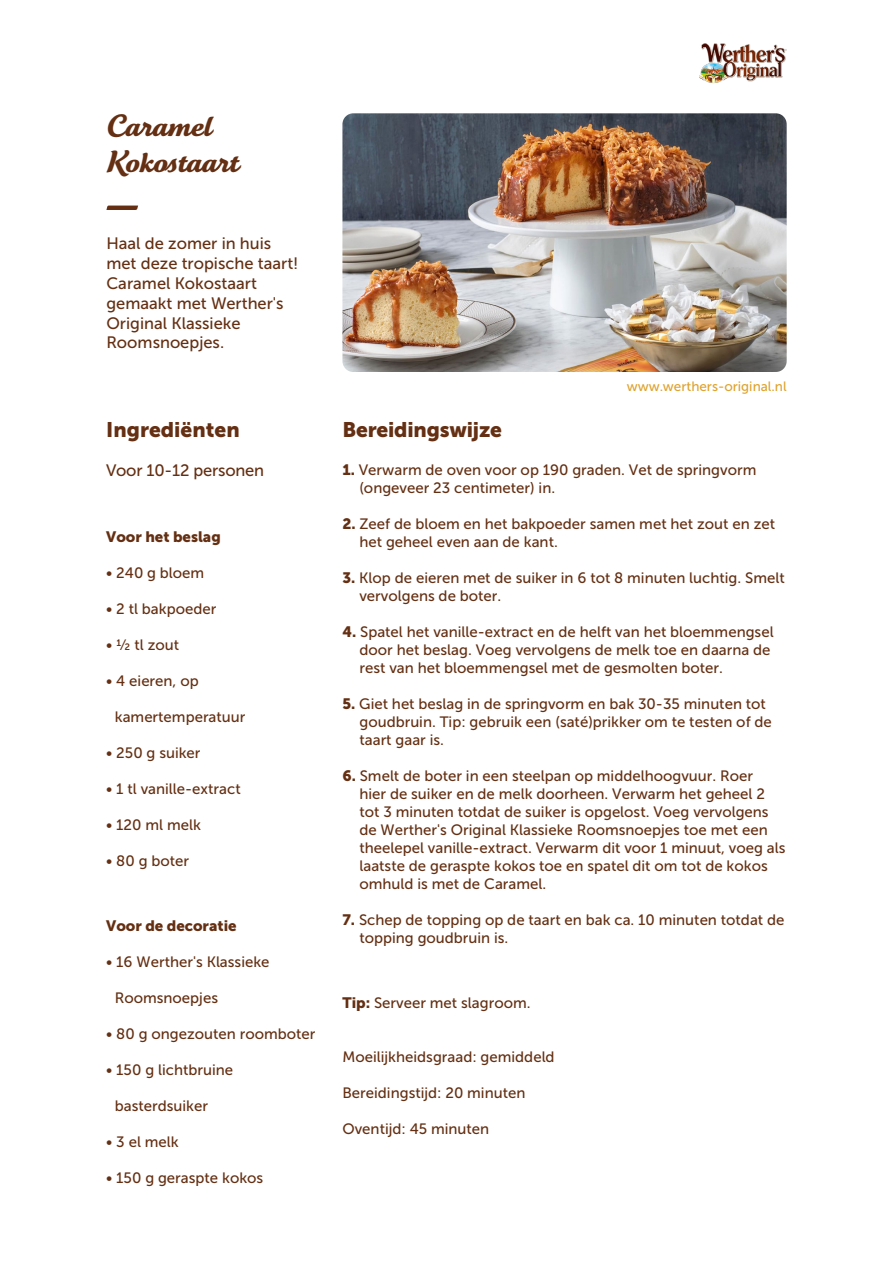
<style>
.page{position:relative;width:893px;height:1263px;background:#fff}
.page>*{position:absolute;margin:0;border:0;box-sizing:border-box;transform-origin:0 0}
.t1{font:30px/36px "Tartine Script Pro Bld";color:#642f12}
.t2{font:21px "Museo Sans 900";letter-spacing:-.01em;color:#642f12}
.t3{font:16.5px/19.8px "Museo Sans 500";color:#642f12}
.t4{font:15px/18px "Museo Sans 500";color:#642f12}
.t5{font:15px "Museo Sans 900";color:#642f12}
.t6{font:13.5px "Museo Sans 500";color:#dfa32f}
.s1{font-family:"Museo Sans 900"}
</style>
<div class="page">
<img style="left:699px;top:43px;width:88px;height:40px">
<svg style="left:106px;top:205px;width:32px;height:5px"></svg>
<img style="left:342px;top:113px;width:445px;height:259px">
<h1 class="t1" style="left:106px;top:108px;width:134px">Caramel<br>Kokostaart</h1>
<p class="t3" style="left:106px;top:234px;width:194px">Haal de zomer in huis met deze tropische taart!<br>Caramel Kokostaart gemaakt met Werther's<br>Original Klassieke<br>Roomsnoepjes.</p>
<h2 class="t2" style="left:106px;top:417px;width:135px">Ingrediënten</h2>
<p class="t3" style="left:106px;top:461px;width:159px">Voor 10-12 personen</p>
<p class="t5" style="left:106px;top:528px;width:116px">Voor het beslag</p>
<p class="t4" style="left:106px;top:564px;width:100px">• 240 g bloem</p>
<p class="t4" style="left:106px;top:600px;width:112px">• 2 tl bakpoeder</p>
<p class="t4" style="left:106px;top:636px;width:74px">• ½ tl zout</p>
<p class="t4" style="left:106px;top:672px;width:94px">• 4 eieren, op</p>
<p class="t4" style="left:115px;top:708px;width:132px">kamertemperatuur</p>
<p class="t4" style="left:106px;top:744px;width:96px">• 250 g suiker</p>
<p class="t4" style="left:106px;top:780px;width:136px">• 1 tl vanille-extract</p>
<p class="t4" style="left:106px;top:816px;width:96px">• 120 ml melk</p>
<p class="t4" style="left:106px;top:852px;width:84px">• 80 g boter</p>
<p class="t5" style="left:106px;top:917px;width:132px">Voor de decoratie</p>
<p class="t4" style="left:106px;top:953px;width:165px">• 16 Werther's Klassieke</p>
<p class="t4" style="left:115px;top:989px;width:105px">Roomsnoepjes</p>
<p class="t4" style="left:106px;top:1025px;width:211px">• 80 g ongezouten roomboter</p>
<p class="t4" style="left:106px;top:1061px;width:128px">• 150 g lichtbruine</p>
<p class="t4" style="left:115px;top:1097px;width:95px">basterdsuiker</p>
<p class="t4" style="left:106px;top:1133px;width:74px">• 3 el melk</p>
<p class="t4" style="left:106px;top:1169px;width:159px">• 150 g geraspte kokos</p>
<p class="t6" style="left:627px;top:379px;width:161px">www.werthers-original.nl</p>
<h2 class="t2" style="left:342px;top:417px;width:161px">Bereidingswijze</h2>
<p class="t4" style="left:359px;top:460px;width:398px;text-indent:-17px"><span class="s1">1.</span> Verwarm de oven voor op 190 graden. Vet de springvorm (ongeveer 23 centimeter) in.</p>
<p class="t4" style="left:359px;top:514px;width:417px;text-indent:-17px"><span class="s1">2.</span> Zeef de bloem en het bakpoeder samen met het zout en zet het geheel even aan de kant.</p>
<p class="t4" style="left:359px;top:568px;width:427px;text-indent:-17px"><span class="s1">3.</span> Klop de eieren met de suiker in 6 tot 8 minuten luchtig. Smelt vervolgens de boter.</p>
<p class="t4" style="left:359px;top:622px;width:416px;text-indent:-17px"><span class="s1">4.</span> Spatel het vanille-extract en de helft van het bloemmengsel door het beslag. Voeg vervolgens de melk toe en daarna de rest van het bloemmengsel met de gesmolten boter.</p>
<p class="t4" style="left:359px;top:694px;width:414px;text-indent:-17px"><span class="s1">5.</span> Giet het beslag in de springvorm en bak 30-35 minuten tot goudbruin. Tip: gebruik een (saté)prikker om te testen of de taart gaar is.</p>
<p class="t4" style="left:359px;top:766px;width:427px;text-indent:-17px"><span class="s1">6.</span> Smelt de boter in een steelpan op middelhoogvuur. Roer<br>hier de suiker en de melk doorheen. Verwarm het geheel 2 tot 3 minuten totdat de suiker is opgelost. Voeg vervolgens de Werther's Original Klassieke Roomsnoepjes toe met een theelepel vanille-extract. Verwarm dit voor 1 minuut, voeg als laatste de geraspte kokos toe en spatel dit om tot de kokos omhuld is met de Caramel.</p>
<p class="t4" style="left:359px;top:910px;width:426px;text-indent:-17px"><span class="s1">7.</span> Schep de topping op de taart en bak ca. 10 minuten totdat de topping goudbruin is.</p>
<p class="t4" style="left:342px;top:994px;width:190px"><span class="s1">Tip:</span> Serveer met slagroom.</p>
<p class="t4" style="left:342px;top:1048px;width:214px">Moeilijkheidsgraad: gemiddeld</p>
<p class="t4" style="left:342px;top:1084px;width:185px">Bereidingstijd: 20 minuten</p>
<p class="t4" style="left:342px;top:1120px;width:148px">Oventijd: 45 minuten</p>
</div>
